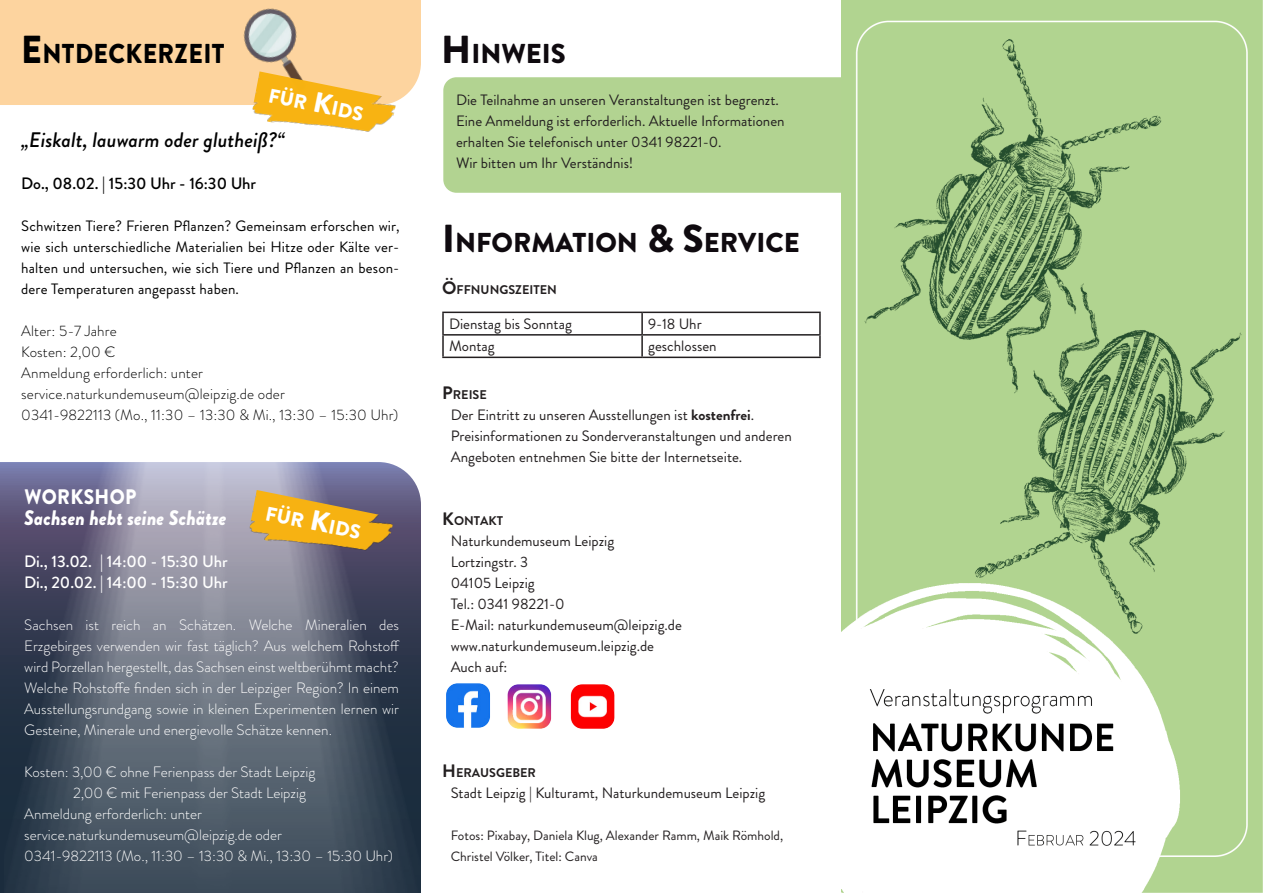
<style>
.page{position:relative;width:1263px;height:893px;background:#fff}
.page>*{position:absolute;margin:0;border:0;box-sizing:border-box;transform-origin:0 0}
.t1{font:900 27.3px "Brandon Grotesque";color:#0f0a0f}
.t2{font:900 27.3px "Brandon Grotesque";letter-spacing:.015em;color:#000;scale:.91 1}
.t3{font:italic 500 21px "Brandon Grotesque";color:#000}
.t4{font:italic 900 21px "Brandon Grotesque";letter-spacing:.01em;color:#fff;scale:.91 1}
.t5{font:900 21px "Brandon Grotesque";letter-spacing:.02em;color:#fff;scale:.91 1}
.t6{font:500 16.5px "Brandon Grotesque";color:#fff}
.t7{font:500 16.5px "Brandon Grotesque";color:#000}
.t8{font:15px/21px "Brandon Grotesque";color:#231f20}
.t9{font:300 15px/21px "Brandon Grotesque";color:#fff;text-align:justify}
.t10{font:15px/21px "Brandon Grotesque";letter-spacing:.01em;color:#000;text-align:justify}
.t11{font:300 15px "Brandon Grotesque";letter-spacing:.01em;color:#000}
.t12{font:13.5px/21px "Brandon Grotesque";color:#231f20}
.t13{font:700 12.6px "Brandon Grotesque";color:#231f20}
.s1{font-size:39px}
.s2{font-size:18px}
.s3{font-weight:700}
</style>
<div class="page">
<hr style="left:442px;top:312px;width:200px;height:1px;background:#231f20">
<hr style="left:442px;top:313px;width:2px;height:21px;background:#231f20">
<hr style="left:442px;top:334px;width:200px;height:2px;background:#231f20">
<hr style="left:442px;top:336px;width:2px;height:21px;background:#231f20">
<hr style="left:442px;top:357px;width:200px;height:1px;background:#231f20">
<hr style="left:642px;top:334px;width:179px;height:2px;background:#231f20">
<hr style="left:642px;top:312px;width:179px;height:1px;background:#231f20">
<hr style="left:641px;top:313px;width:2px;height:21px;background:#231f20">
<hr style="left:819px;top:313px;width:2px;height:21px;background:#231f20">
<hr style="left:641px;top:336px;width:2px;height:21px;background:#231f20">
<hr style="left:819px;top:336px;width:2px;height:21px;background:#231f20">
<hr style="left:642px;top:357px;width:179px;height:1px;background:#231f20">
<div style="left:443px;top:77px;width:399px;height:116px;background:#b2d391"></div>
<img style="left:507px;top:684px;width:107px;height:44px">
<img style="left:447px;top:684px;width:43px;height:43px">
<img style="left:842px;top:0;width:421px;height:893px">
<img style="left:267px;top:121px;width:120px;height:11px">
<img style="left:4px;top:462px;width:417px;height:431px">
<img style="left:248px;top:490px;width:146px;height:74px">
<svg style="left:0;top:0;width:421px;height:121px;background:#f8d39c"></svg>
<svg style="left:266px;top:505px;width:39px;height:23px"></svg>
<svg style="left:311px;top:510px;width:50px;height:29px"></svg>
<p class="t2" style="left:21px;top:34px;width:225px"><span class="s1">E</span> NTDECKERZEIT</p>
<p class="t3" style="left:21px;top:125px;width:265px">„Eiskalt, lauwarm oder glutheiß?“</p>
<p class="t7" style="left:21px;top:172px;width:236px">Do., 08.02. | 15:30 Uhr - 16:30 Uhr</p>
<p class="t10" style="left:21px;top:216px;width:380px">Schwitzen Tiere? Frieren Pflanzen? Gemeinsam erforschen wir, wie sich unterschiedliche Materialien bei Hitze oder Kälte ver&shy;halten und untersuchen, wie sich Tiere und Pflanzen an beson&shy;dere Temperaturen angepasst haben.</p>
<p class="t11" style="left:21px;top:321px;width:97px">Alter: 5-7 Jahre</p>
<p class="t11" style="left:21px;top:342px;width:96px">Kosten: 2,00 €</p>
<p class="t11" style="left:21px;top:363px;width:183px">Anmeldung erforderlich: unter</p>
<p class="t11" style="left:21px;top:384px;width:265px">service.naturkundemuseum@leipzig.de oder</p>
<p class="t11" style="left:21px;top:405px;width:379px">0341-9822113 (Mo., 11:30 – 13:30 &amp; Mi., 13:30 – 15:30 Uhr)</p>
<p class="t5" style="left:24px;top:482px;width:125px">WORKSHOP</p>
<p class="t4" style="left:24px;top:503px;width:224px">Sachsen hebt seine Schätze</p>
<p class="t6" style="left:24px;top:550px;width:205px">Di., 13.02. | 14:00 - 15:30 Uhr</p>
<p class="t6" style="left:24px;top:571px;width:205px">Di., 20.02. | 14:00 - 15:30 Uhr</p>
<p class="t9" style="left:24px;top:614px;width:377px">Sachsen ist reich an Schätzen. Welche Mineralien des Erzgebirges verwenden wir fast täglich? Aus welchem Rohstoff wird Porzellan hergestellt, das Sachsen einst weltberühmt macht?<br>Welche Rohstoffe finden sich in der Leipziger Region? In einem Ausstellungsrundgang sowie in kleinen Experimenten lernen wir Gesteine, Minerale und energievolle Schätze kennen.</p>
<p class="t9" style="left:24px;top:761px;width:293px">Kosten: 3,00 € ohne Ferienpass der Stadt Leipzig</p>
<p class="t9" style="left:73px;top:782px;width:234px">2,00 € mit Ferienpass der Stadt Leipzig</p>
<p class="t9" style="left:24px;top:803px;width:179px">Anmeldung erforderlich: unter</p>
<p class="t9" style="left:24px;top:824px;width:259px">service.naturkundemuseum@leipzig.de oder</p>
<p class="t9" style="left:24px;top:845px;width:370px">0341-9822113 (Mo., 11:30 – 13:30 &amp; Mi., 13:30 – 15:30 Uhr)</p>
<p class="t1" style="left:441px;top:34px;width:112px"><span class="s1">H</span>I NWEIS</p>
<p class="t8" style="left:456px;top:90px;width:324px">Die Teilnahme an unseren Veranstaltungen ist begrenzt.</p>
<p class="t8" style="left:456px;top:111px;width:330px">Eine Anmeldung ist erforderlich. Aktuelle Informationen</p>
<p class="t8" style="left:456px;top:132px;width:267px">erhalten Sie telefonisch unter 0341 98221-0.</p>
<p class="t8" style="left:456px;top:153px;width:179px">Wir bitten um Ihr Verständnis!</p>
<p class="t1" style="left:442px;top:223px;width:359px"><span class="s1">I</span>NFORMATION <span class="s1">&amp; S</span>ERVICE</p>
<p class="t13" style="left:442px;top:281px;width:116px"><span class="s2">Ö</span>FFNUNGSZEITEN</p>
<p class="t8" style="left:449px;top:313px;width:124px">Dienstag bis Sonntag</p>
<p class="t8" style="left:648px;top:313px;width:55px">9-18 Uhr</p>
<p class="t8" style="left:449px;top:336px;width:47px">Montag</p>
<p class="t8" style="left:648px;top:336px;width:70px">geschlossen</p>
<p class="t13" style="left:442px;top:386px;width:46px"><span class="s2">P</span>REISE</p>
<p class="t8" style="left:451px;top:405px;width:305px">Der Eintritt zu unseren Ausstellungen ist <span class="s3">kostenfrei</span>.</p>
<p class="t8" style="left:451px;top:426px;width:343px">Preisinformationen zu Sonderveranstaltungen und anderen<br>Angeboten entnehmen Sie bitte der Internetseite.</p>
<p class="t13" style="left:442px;top:512px;width:62px"><span class="s2">K</span>ONTAKT</p>
<p class="t8" style="left:451px;top:531px;width:165px">Naturkundemuseum Leipzig</p>
<p class="t8" style="left:451px;top:552px;width:79px">Lortzingstr. 3</p>
<p class="t8" style="left:451px;top:573px;width:85px">04105 Leipzig</p>
<p class="t8" style="left:451px;top:594px;width:115px">Tel.: 0341 98221-0</p>
<p class="t8" style="left:451px;top:615px;width:233px">E-Mail: naturkundemuseum@leipzig.de</p>
<p class="t8" style="left:451px;top:636px;width:205px">www.naturkundemuseum.leipzig.de</p>
<p class="t8" style="left:451px;top:657px;width:58px">Auch auf:</p>
<p class="t13" style="left:442px;top:764px;width:95px"><span class="s2">H</span>ERAUSGEBER</p>
<p class="t8" style="left:451px;top:783px;width:316px">Stadt Leipzig | Kulturamt, Naturkundemuseum Leipzig</p>
<p class="t12" style="left:451px;top:825px;width:334px">Fotos: Pixabay, Daniela Klug, Alexander Ramm, Maik Römhold,<br>Christel Völker, Titel: Canva</p>
</div>
